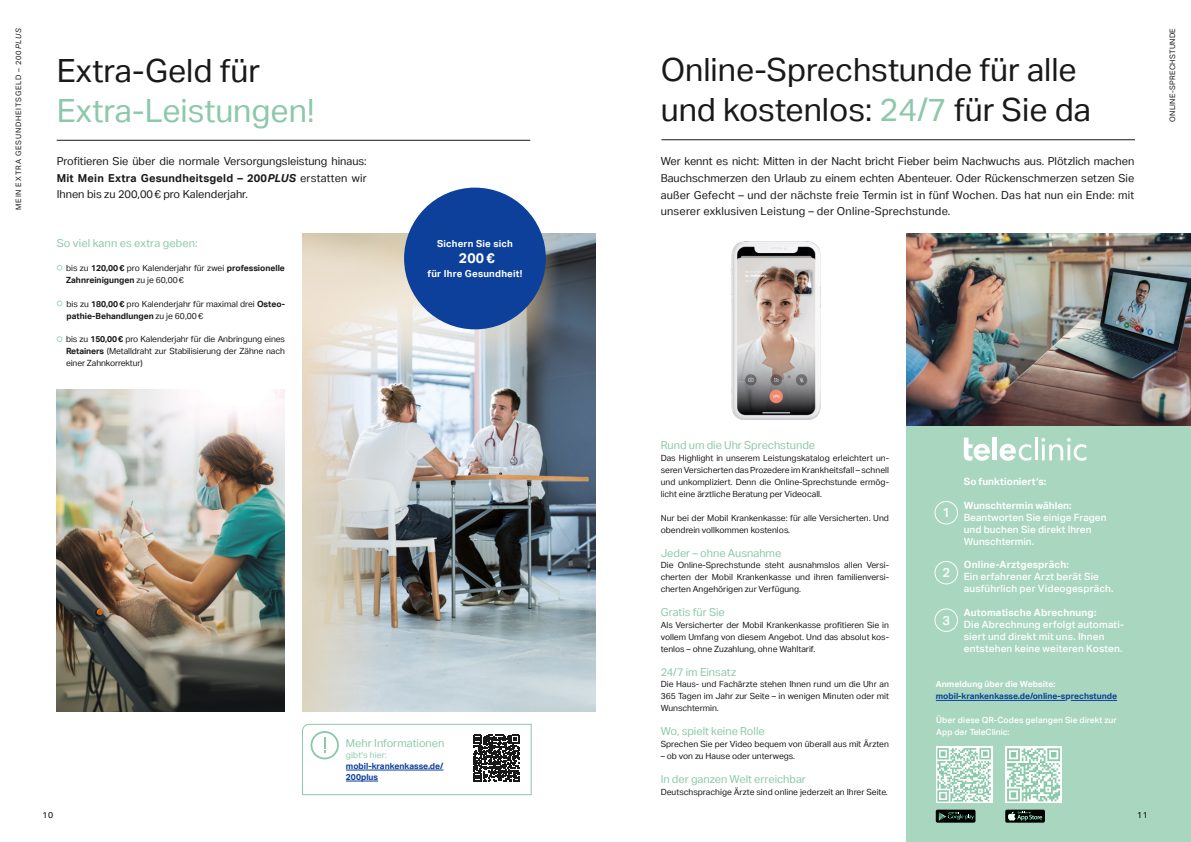
<style>
.page{position:relative;width:1191px;height:842px;background:#fff}
.page>*{position:absolute;margin:0;border:0;box-sizing:border-box;transform-origin:0 0}
.t1{font:32px/40px "Aktiv Grotesk";color:#191919}
.t2{font:32px "Aktiv Grotesk";color:#8cc8aa}
.t3{font:700 14px "Aktiv Grotesk";color:#fff}
.t4{font:500 13px "Aktiv Grotesk";color:#fff}
.t5{font:11px/16.8px "Aktiv Grotesk";color:#191919;text-align:justify}
.t6{font:11px "Aktiv Grotesk";color:#8cc8aa}
.t7{font:500 10px/11.9px "Aktiv Grotesk";letter-spacing:.015em;color:#fff}
.t8{font:700 10px "Aktiv Grotesk";letter-spacing:.01em;color:#fff}
.t9{font:700 9.6px "Aktiv Grotesk";letter-spacing:.02em;color:#fff}
.t10{font:8.5px/11.9px "Aktiv Grotesk";color:#191919;text-align:justify}
.t11{font:700 8.5px/11px "Aktiv Grotesk";color:#0c409a}
.t12{font:500 8.5px/11.9px "Aktiv Grotesk";color:#fff}
.t13{font:700 8.5px "Aktiv Grotesk";letter-spacing:.01em;color:#fff}
.t14{font:8.5px "Aktiv Grotesk";letter-spacing:.02em;color:#8cc8aa}
.t15{font:8.5px "Aktiv Grotesk";color:#000}
.t16{font:7.5px "Aktiv Grotesk";letter-spacing:.1em;color:#191919}
.t17{font:7.5px "Aktiv Grotesk";letter-spacing:.04em;color:#191919}
.s1{font-style:italic}
.s2{font-weight:700}
.s3{font-weight:700;font-style:italic}
.s4{color:#8cc8aa}
</style>
<div class="page">
<img style="left:302px;top:234px;width:293px;height:477px">
<div style="left:404px;top:188px;width:142px;height:141px;background:#0c409a;border-radius:50%"></div>
<svg style="left:57px;top:265px;width:5px;height:6px"></svg>
<svg style="left:57px;top:301px;width:5px;height:5px"></svg>
<svg style="left:57px;top:336px;width:5px;height:6px"></svg>
<hr style="left:57px;top:140px;width:473px;height:1px;background:#191919">
<img style="left:57px;top:390px;width:228px;height:321px">
<hr style="left:661px;top:140px;width:474px;height:1px;background:#191919">
<div style="left:906px;top:369px;width:285px;height:473px;background:#a9d6bf"></div>
<div style="left:992px;top:437px;width:5px;height:23px;background:#fff"></div>
<svg style="left:999px;top:444px;width:32px;height:17px"></svg>
<hr style="left:1034px;top:438px;width:3px;height:22px;background:#fff">
<svg style="left:1041px;top:438px;width:45px;height:23px"></svg>
<svg style="left:963px;top:437px;width:27px;height:24px"></svg>
<div style="left:934px;top:501px;width:23px;height:23px;border:1px solid #fff;border-radius:50%"></div>
<div style="left:934px;top:561px;width:23px;height:23px;border:1px solid #fff;border-radius:50%"></div>
<div style="left:934px;top:609px;width:23px;height:23px;border:1px solid #fff;border-radius:50%"></div>
<img style="left:906px;top:233px;width:285px;height:192px">
<div style="left:1005px;top:810px;width:40px;height:13px;background:#000;border-radius:2px"></div>
<svg style="left:1008px;top:812px;width:34px;height:9px"></svg>
<svg style="left:1005px;top:746px;width:57px;height:57px"></svg>
<svg style="left:1007px;top:748px;width:53px;height:53px"></svg>
<hr style="left:935px;top:700px;width:130px;height:1px;background:#0c409a">
<hr style="left:1070px;top:700px;width:47px;height:1px;background:#0c409a">
<img style="left:730px;top:241px;width:90px;height:178px">
<svg style="left:302px;top:723px;width:230px;height:73px"></svg>
<svg style="left:936px;top:746px;width:56px;height:57px"></svg>
<svg style="left:937px;top:748px;width:54px;height:53px"></svg>
<div style="left:935px;top:810px;width:40px;height:13px;background:#000;border-radius:2px"></div>
<svg style="left:938px;top:812px;width:35px;height:9px"></svg>
<p class="t16" style="left:14px;top:210px;width:183px;rotate:-90deg">MEIN EXTRA GESUNDHEITSGELD – 200<span class="s1">PLUS</span></p>
<h1 class="t1" style="left:57px;top:51px;width:205px">Extra-Geld für</h1>
<h1 class="t2" style="left:57px;top:92px;width:259px">Extra-Leistungen!</h1>
<p class="t5" style="left:57px;top:152px;width:311px">Profitieren Sie über die normale Versorgungsleistung hinaus:<br><span class="s2">Mit Mein Extra Gesundheitsgeld – 200</span><span class="s3">PLUS</span> erstatten wir Ihnen bis zu 200,00€ pro Kalenderjahr.</p>
<p class="t6" style="left:57px;top:237px;width:142px">So viel kann es extra geben:</p>
<p class="t10" style="left:66px;top:262px;width:220px">bis zu <span class="s2">120,00€</span> pro Kalenderjahr für zwei <span class="s2">professionelle<br>Zahnreinigungen</span> zu je 60,00€</p>
<p class="t10" style="left:67px;top:298px;width:220px">bis zu <span class="s2">180,00€</span> pro Kalenderjahr für maximal drei <span class="s2">Osteo&shy;pathie-Behandlungen</span> zu je 60,00€</p>
<p class="t10" style="left:66px;top:333px;width:220px">bis zu <span class="s2">150,00€</span> pro Kalenderjahr für die Anbringung eines <span class="s2">Retainers</span> (Metalldraht zur Stabilisierung der Zähne nach einer Zahnkorrektur)</p>
<p class="t9" style="left:437px;top:237px;width:77px">Sichern Sie sich</p>
<h2 class="t3" style="left:459px;top:249px;width:38px">200 €</h2>
<p class="t9" style="left:427px;top:268px;width:96px">für Ihre Gesundheit!</p>
<h1 class="t1" style="left:660px;top:49px;width:432px">Online-Sprechstunde für alle und kostenlos: <span class="s4">24/7</span> für Sie da</h1>
<p class="t5" style="left:660px;top:153px;width:475px">Wer kennt es nicht: Mitten in der Nacht bricht Fieber beim Nachwuchs aus. Plötzlich machen Bauchschmerzen den Urlaub zu einem echten Abenteuer. Oder Rückenschmerzen setzen Sie außer Gefecht – und der nächste freie Termin ist in fünf Wochen. Das hat nun ein Ende: mit unserer exklusiven Leistung – der Online-Sprechstunde.</p>
<p class="t17" style="left:1168px;top:122px;width:95px;rotate:-90deg">ONLINE-SPRECHSTUNDE</p>
<p class="t6" style="left:346px;top:737px;width:100px">Mehr Informationen</p>
<p class="t14" style="left:346px;top:750px;width:43px">gibt's hier:</p>
<p class="t11" style="left:346px;top:760px;width:99px">mobil-krankenkasse.de/<br>200plus</p>
<p class="t6" style="left:660px;top:439px;width:156px">Rund um die Uhr Sprechstunde</p>
<p class="t10" style="left:660px;top:452px;width:230px">Das Highlight in unserem Leistungskatalog erleichtert un&shy;seren Versicherten das Prozedere im Krankheitsfall – schnell und unkompliziert. Denn die Online-Sprechstunde ermög&shy;licht eine ärztliche Beratung per Videocall.</p>
<p class="t10" style="left:660px;top:512px;width:230px">Nur bei der Mobil Krankenkasse: für alle Versicherten. Und obendrein vollkommen kostenlos.</p>
<p class="t6" style="left:660px;top:546px;width:122px">Jeder – ohne Ausnahme</p>
<p class="t10" style="left:660px;top:559px;width:230px">Die Online-Sprechstunde steht ausnahmslos allen Versi&shy;cherten der Mobil Krankenkasse und ihren familienversi&shy;cherten Angehörigen zur Verfügung.</p>
<p class="t6" style="left:660px;top:606px;width:65px">Gratis für Sie</p>
<p class="t10" style="left:660px;top:619px;width:230px">Als Versicherter der Mobil Krankenkasse profitieren Sie in vollem Umfang von diesem Angebot. Und das absolut kos&shy;tenlos – ohne Zuzahlung, ohne Wahltarif.</p>
<p class="t6" style="left:660px;top:665px;width:77px">24/7 im Einsatz</p>
<p class="t10" style="left:660px;top:678px;width:230px">Die Haus- und Fachärzte stehen Ihnen rund um die Uhr an 365 Tagen im Jahr zur Seite – in wenigen Minuten oder mit Wunschtermin.</p>
<p class="t6" style="left:660px;top:725px;width:105px">Wo, spielt keine Rolle</p>
<p class="t10" style="left:660px;top:738px;width:230px">Sprechen Sie per Video bequem von überall aus mit Ärzten</p>
<p class="t10" style="left:660px;top:750px;width:136px">– ob von zu Hause oder unterwegs.</p>
<p class="t6" style="left:660px;top:772px;width:147px">In der ganzen Welt erreichbar</p>
<p class="t10" style="left:660px;top:785px;width:229px">Deutschsprachige Ärzte sind online jederzeit an Ihrer Seite.</p>
<h3 class="t4" style="left:942px;top:505px;width:9px">1</h3>
<h3 class="t4" style="left:942px;top:565px;width:9px">2</h3>
<h3 class="t4" style="left:942px;top:612px;width:9px">3</h3>
<p class="t8" style="left:963px;top:475px;width:84px">So funktioniert‘s:</p>
<p class="t8" style="left:963px;top:499px;width:109px">Wunschtermin wählen:</p>
<p class="t7" style="left:963px;top:511px;width:144px">Beantworten Sie einige Fragen und buchen Sie direkt Ihren<br>Wunschtermin.</p>
<p class="t8" style="left:963px;top:559px;width:107px">Online-Arztgespräch:</p>
<p class="t7" style="left:963px;top:571px;width:151px">Ein erfahrener Arzt berät Sie ausführlich per Videogespräch.</p>
<p class="t8" style="left:963px;top:606px;width:134px">Automatische Abrechnung:</p>
<p class="t7" style="left:963px;top:618px;width:162px">Die Abrechnung erfolgt automati&shy;siert und direkt mit uns. Ihnen entstehen keine weiteren Kosten.</p>
<p class="t13" style="left:935px;top:679px;width:121px">Anmeldung über die Website:</p>
<p class="t11" style="left:935px;top:691px;width:183px">mobil-krankenkasse.de/online-sprechstunde</p>
<p class="t12" style="left:936px;top:714px;width:182px">Über diese QR-Codes gelangen Sie direkt zur<br>App der TeleClinic:</p>
<p class="t15" style="left:43px;top:810px;width:12px">10</p>
<p class="t15" style="left:1137px;top:810px;width:12px">11</p>
</div>
